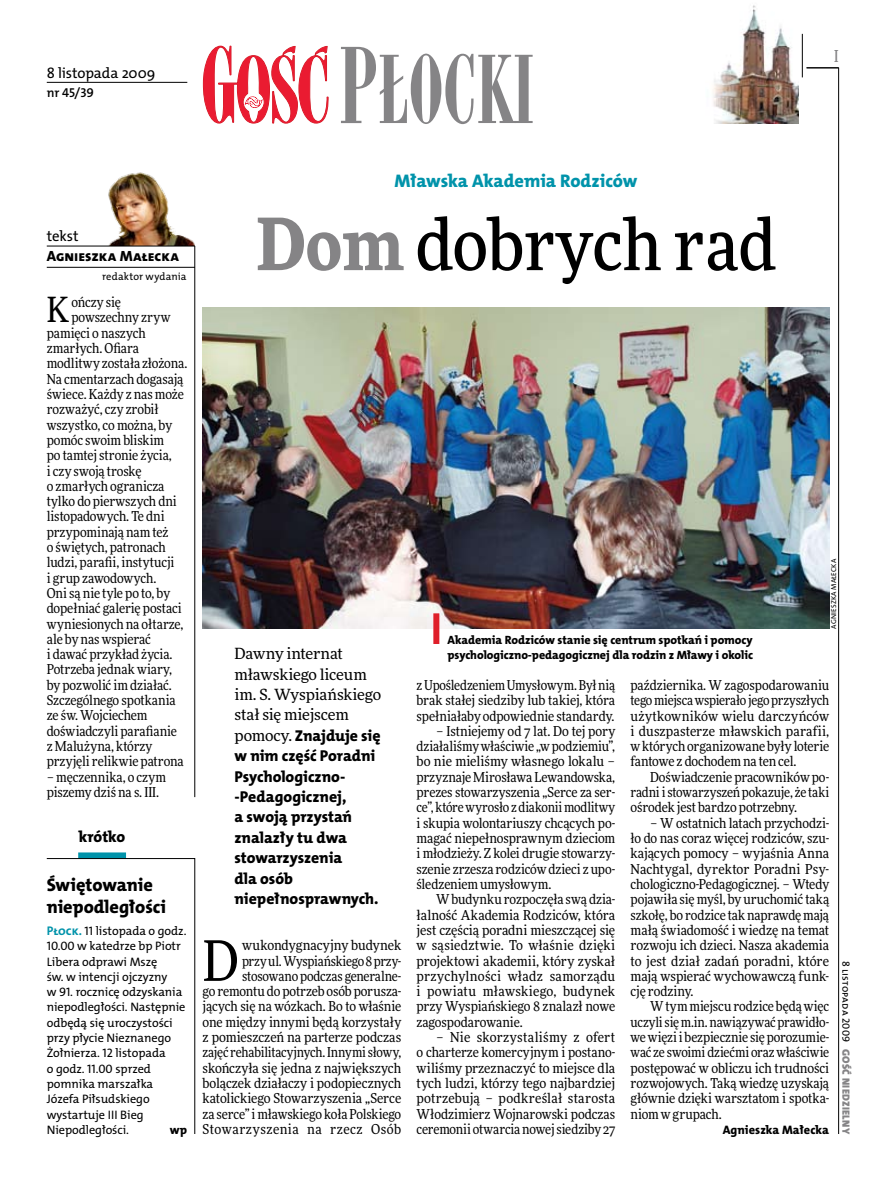
<style>
.page{position:relative;width:893px;height:1191px;background:#fff}
.page>*{position:absolute;margin:0;border:0;box-sizing:border-box;transform-origin:0 0}
.t1{font:500 72px "Freeday Narrow";color:#000}
.t2{font:55.95px "Freeday Narrow News";color:#000}
.t3{font:34.8px "Freeday Narrow News";color:#000}
.t4{font:18.3px/21.6px "The Mix HP8 Ex Bld";color:#000}
.t5{font:18.3px "The Mix HP8 Ex Bld";letter-spacing:-.005em;color:#0093aa}
.t6{font:500 16.5px "Freeday Narrow";color:#858486;scale:.9 1}
.t7{font:15.75px/20.4px "The Mix HP8 Ex Bld";letter-spacing:-.005em;color:#000}
.t8{font:15.45px/20.4px "Freeday News";letter-spacing:-.01em;color:#000}
.t9{font:14.85px "The Mix HP5 Plain";color:#000}
.t10{font:14.85px "The Mix HP8 Ex Bld";color:#000}
.t11{font:13.65px/15.3px "Freeday Narrow News";letter-spacing:-.005em;color:#000;text-align:justify}
.t12{font:12.9px "The Mix HP6 Se Bld";color:#000}
.t13{font:12.3px/15.3px "The Mix HP5 Plain";letter-spacing:-.005em;color:#000}
.t14{font:12.3px "The Mix HP8 Ex Bld";letter-spacing:-.01em;color:#000}
.t15{font:12px/15.3px "The Mix HP8 Ex Bld";letter-spacing:-.005em;color:#000}
.t16{font:10.5px "The Mix HP5 Plain";letter-spacing:.01em;color:#000}
.t17{font:10.5px "The Mix HP9 Blk";letter-spacing:.025em;color:#858486}
.t18{font:7.2px "The Mix HP5 Plain";letter-spacing:.01em;color:#000}
.s1{font-family:"The Mix HP7 Bld";font-size:12.6px;color:#0093aa}
.s2{font-weight:900;color:#858486}
.s3{font-family:"Freeday News";font-size:15.45px}
</style>
<div class="page">
<hr style="left:838px;top:68px;width:1px;height:1066px;background:#000">
<hr style="left:802px;top:34px;width:1px;height:43px;background:#000">
<svg style="left:203px;top:46px;width:126px;height:77px"></svg>
<svg style="left:341px;top:47px;width:192px;height:77px"></svg>
<hr style="left:806px;top:68px;width:33px;height:1px;background:#000">
<img style="left:713px;top:5px;width:85px;height:118px">
<img style="left:92px;top:172px;width:103px;height:74px">
<hr style="left:47px;top:246px;width:148px;height:1px;background:#000">
<hr style="left:47px;top:267px;width:148px;height:1px;background:#000">
<hr style="left:195px;top:246px;width:1px;height:551px;background:#000">
<img style="left:203px;top:307px;width:626px;height:321px">
<div style="left:433px;top:613px;width:6px;height:31px;background:#df1f2a"></div>
<div style="left:78px;top:852px;width:48px;height:6px;background:#0093aa"></div>
<svg style="left:46px;top:858px;width:149px;height:276px"></svg>
<hr style="left:47px;top:82px;width:140px;height:1px;background:#000">
<p class="t9" style="left:47px;top:63px;width:110px">8 listopada 2009</p>
<p class="t12" style="left:47px;top:85px;width:49px">nr 45/39</p>
<p class="t6" style="left:834px;top:46px;width:6px">I</p>
<p class="t9" style="left:47px;top:227px;width:33px">tekst</p>
<p class="t10" style="left:47px;top:247px;width:134px">Agnieszka Małecka</p>
<p class="t16" style="left:102px;top:270px;width:86px">redaktor wydania</p>
<h3 class="t3" style="left:47px;top:289px;width:24px">K</h3>
<p class="t11" style="left:71px;top:294px;width:51px">ończy się</p>
<p class="t11" style="left:71px;top:310px;width:101px">powszechny zryw</p>
<p class="t11" style="left:47px;top:325px;width:100px">pamięci o naszych</p>
<p class="t11" style="left:47px;top:340px;width:94px">zmarłych. Ofiara</p>
<p class="t11" style="left:47px;top:356px;width:142px">modlitwy została złożona.</p>
<p class="t11" style="left:47px;top:371px;width:138px">Na cmentarzach dogasają</p>
<p class="t11" style="left:47px;top:386px;width:139px">świece. Każdy z nas może</p>
<p class="t11" style="left:47px;top:401px;width:113px">rozważyć, czy zrobił</p>
<p class="t11" style="left:47px;top:417px;width:127px">wszystko, co można, by</p>
<p class="t11" style="left:47px;top:432px;width:119px">pomóc swoim bliskim</p>
<p class="t11" style="left:47px;top:447px;width:127px">po tamtej stronie życia,</p>
<p class="t11" style="left:47px;top:463px;width:96px">i czy swoją troskę</p>
<p class="t11" style="left:47px;top:478px;width:119px">o zmarłych ogranicza</p>
<p class="t11" style="left:47px;top:493px;width:132px">tylko do pierwszych dni</p>
<p class="t11" style="left:47px;top:509px;width:119px">listopadowych. Te dni</p>
<p class="t11" style="left:47px;top:524px;width:123px">przypominają nam też</p>
<p class="t11" style="left:47px;top:539px;width:120px">o świętych, patronach</p>
<p class="t11" style="left:47px;top:554px;width:129px">ludzi, parafii, instytucji</p>
<p class="t11" style="left:47px;top:570px;width:111px">i grup zawodowych.</p>
<p class="t11" style="left:47px;top:585px;width:125px">Oni są nie tyle po to, by</p>
<p class="t11" style="left:47px;top:600px;width:136px">dopełniać galerię postaci</p>
<p class="t11" style="left:47px;top:616px;width:138px">wyniesionych na ołtarze,</p>
<p class="t11" style="left:47px;top:631px;width:105px">ale by nas wspierać</p>
<p class="t11" style="left:47px;top:646px;width:127px">i dawać przykład życia.</p>
<p class="t11" style="left:47px;top:662px;width:127px">Potrzeba jednak wiary,</p>
<p class="t11" style="left:47px;top:677px;width:126px">by pozwolić im działać.</p>
<p class="t11" style="left:47px;top:692px;width:130px">Szczególnego spotkania</p>
<p class="t11" style="left:47px;top:707px;width:102px">ze św. Wojciechem</p>
<p class="t11" style="left:47px;top:723px;width:132px">doświadczyli parafianie</p>
<p class="t11" style="left:47px;top:738px;width:107px">z Malużyna, którzy</p>
<p class="t11" style="left:47px;top:753px;width:139px">przyjęli relikwie patrona</p>
<p class="t11" style="left:47px;top:769px;width:121px">– męczennika, o czym piszemy dziś na s. III.</p>
<p class="t7" style="left:79px;top:826px;width:48px">krótko</p>
<h3 class="t4" style="left:47px;top:874px;width:121px">Świętowanie niepodległości</h3>
<p class="t13" style="left:47px;top:923px;width:141px"><span class="s1">Płock.</span> 11 listopada o godz.<br>10.00 w katedrze bp Piotr<br>Libera odprawi Mszę<br>św. w intencji ojczyzny<br>w 91. rocznicę odzyskania niepodległości. Następnie odbędą się uroczystości przy płycie Nieznanego<br>Żołnierza. 12 listopada<br>o godz. 11.00 sprzed pomnika marszałka<br>Józefa Piłsudskiego wystartuje III Bieg<br>Niepodległości.</p>
<p class="t14" style="left:170px;top:1121px;width:18px">wp</p>
<h3 class="t5" style="left:394px;top:169px;width:245px">Mławska Akademia Rodziców</h3>
<h1 class="t1" style="left:256px;top:199px;width:520px"><span class="s2">Dom</span> dobrych rad</h1>
<p class="t18" style="left:829px;top:628px;width:71px;rotate:-90deg">Agni eszka Małecka</p>
<p class="t8" style="left:234px;top:643px;width:148px">Dawny internat mławskiego liceum im. S. Wyspiańskiego stał się miejscem</p>
<p class="t7" style="left:234px;top:725px;width:148px"><span class="s3">pomocy.</span> Znajduje się w nim część Poradni<br>Psychologiczno--Pedagogicznej,<br>a swoją przystań znalazły tu dwa stowarzyszenia<br>dla osób niepełnosprawnych.</p>
<h2 class="t2" style="left:203px;top:926px;width:38px">D</h2>
<p class="t11" style="left:203px;top:937px;width:200px;text-align:right">wukondygnacyjny budynek<br>przy ul. Wyspiańskiego 8 przy&shy;stosowano podczas generalne-<br>go remontu do potrzeb osób porusza&shy;jących się na wózkach. Bo to właśnie one między innymi będą korzystały z pomieszczeń na parterze podczas zajęć rehabilitacyjnych. Innymi słowy, skończyła się jedna z największych bolączek działaczy i podopiecznych katolickiego Stowarzyszenia „Serce za serce” i mławskiego koła Polskiego Stowarzyszenia na rzecz Osób</p>
<p class="t15" style="left:448px;top:632px;width:307px">Akademia Rodziców stanie się centrum spotkań i pomocy psychologiczno-pedagogicznej dla rodzin z Mławy i okolic</p>
<p class="t11" style="left:417px;top:677px;width:200px">zUpośledzeniem Umysłowym. Był nią brak stałej siedziby lub takiej, która spełniałaby odpowiednie standardy.</p>
<p class="t11" style="left:417px;top:723px;width:200px;text-indent:20px">– Istniejemy od 7 lat. Do tej pory działaliśmy właściwie „w podziemiu”, bo nie mieliśmy własnego lokalu – przyznaje Mirosława Lewandowska, prezes stowarzyszenia „Serce za ser&shy;ce”, które wyrosło z diakonii modlitwy i skupia wolontariuszy chcących po&shy;magać niepełnosprawnym dzieciom i młodzieży. Z kolei drugie stowarzy&shy;szenie zrzesza rodziców dzieci z upo&shy;śledzeniem umysłowym.</p>
<p class="t11" style="left:417px;top:891px;width:200px;text-indent:20px">Wbudynku rozpoczęła swą dzia&shy;łalność Akademia Rodziców, która jest częścią poradni mieszczącej się w sąsiedztwie. To właśnie dzięki projektowi akademii, który zyskał przychylności władz samorządu i powiatu mławskiego, budynek przy Wyspiańskiego 8 znalazł nowe zagospodarowanie.</p>
<p class="t11" style="left:417px;top:1029px;width:200px;text-indent:20px">– Nie skorzystaliśmy z ofert o charterze komercyjnym i postano&shy;wiliśmy przeznaczyć to miejsce dla tych ludzi, którzy tego najbardziej potrzebują – podkreślał starosta Włodzimierz Wojnarowski podczas ceremonii otwarcia nowej siedziby 27</p>
<p class="t11" style="left:630px;top:677px;width:200px">października. W zagospodarowaniu tego miejsca wspierało jegoprzyszłych użytkowników wielu darczyńców i duszpasterze mławskich parafii, w których organizowane były loterie fantowe z dochodem na ten cel.</p>
<p class="t11" style="left:630px;top:769px;width:200px;text-indent:20px">Doświadczenie pracowników po&shy;radni istowarzyszeń pokazuje, że taki ośrodek jest bardzo potrzebny.</p>
<p class="t11" style="left:630px;top:815px;width:200px;text-indent:20px">– W ostatnich latach przychodzi&shy;ło do nas coraz więcej rodziców, szu&shy;kających pomocy – wyjaśnia Anna Nachtygal, dyrektor Poradni Psy&shy;chologiczno-Pedagogicznej. – Wtedy pojawiła się myśl, by uruchomić taką szkołę, bo rodzice tak naprawdę mają małą świadomość i wiedzę na temat rozwoju ich dzieci. Nasza akademia to jest dział zadań poradni, które mają wspierać wychowawczą funk&shy;cję rodziny.</p>
<p class="t11" style="left:630px;top:998px;width:200px;text-indent:20px">Wtym miejscu rodzice będą więc uczylisię m.in. nawiązywać prawidło&shy;we więzi i bezpiecznie się porozumie&shy;wać ze swoimi dziećmi oraz właściwie postępować w obliczu ich trudności rozwojowych. Taką wiedzę uzyskają głównie dzięki warsztatom i spotka&shy;niom w grupach.</p>
<p class="t14" style="left:723px;top:1122px;width:108px">Agnieszka Małecka</p>
<p class="t16" style="left:853px;top:960px;width:83px;rotate:90deg">8 listopada 2009</p>
<p class="t17" style="left:853px;top:1049px;width:86px;rotate:90deg">Gość Niedzielny</p>
</div>
